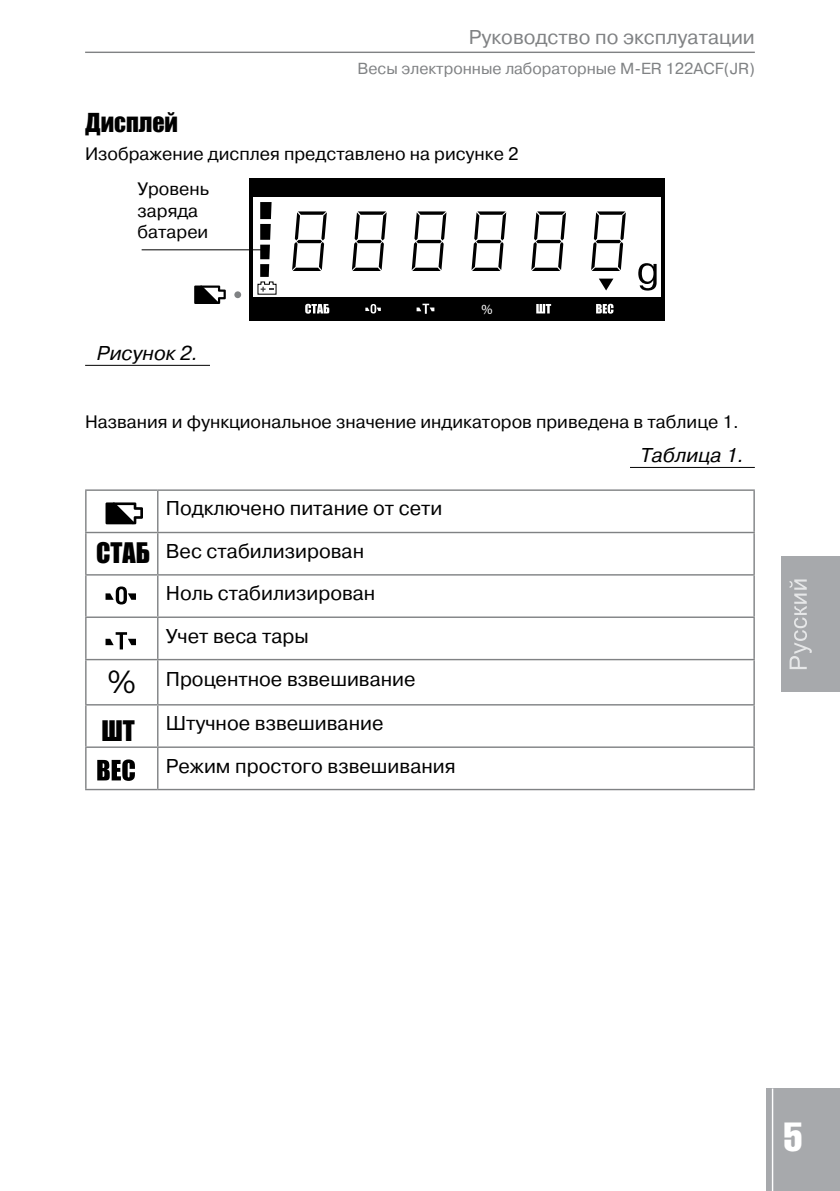
<style>
.page{position:relative;width:840px;height:1191px;background:#fff}
.page>*{position:absolute;margin:0;border:0;box-sizing:border-box;transform-origin:0 0}
.t1{font:40px "AG Letterica Compressed C";color:#fff}
.t2{font:32px "Pragmatica";color:#000}
.t3{font:26px "Impact";color:#000}
.t4{font:24px "Impact";color:#000}
.t5{font:20px/42.8px "Pragmatica";color:#000}
.t6{font:20px "Pragmatica C";color:#808284}
.t7{font:italic 20px "Pragmatica";color:#000}
.t8{font:18px/35.2px "Pragmatica";color:#000}
.t9{font:16px "Pragmatica C";color:#808284}
.t10{font:14px "Myriad Pro";color:#fff}
</style>
<div class="page">
<hr style="left:85px;top:52px;width:669px;height:1px;background:#808284">
<div style="left:765px;top:1088px;width:74px;height:103px;background:#a7a9ac"></div>
<div style="left:780px;top:557px;width:59px;height:135px;background:#a7a9ac"></div>
<svg style="left:789px;top:579px;width:22px;height:90px"></svg>
<hr style="left:771px;top:1088px;width:1px;height:103px;background:#fff">
<div style="left:249px;top:178px;width:415px;height:142px;background:#000"></div>
<div style="left:253px;top:197px;width:407px;height:100px;background:#fff"></div>
<svg style="left:292px;top:211px;width:35px;height:60px"></svg>
<svg style="left:351px;top:211px;width:35px;height:60px"></svg>
<svg style="left:411px;top:211px;width:35px;height:60px"></svg>
<svg style="left:471px;top:211px;width:35px;height:60px"></svg>
<svg style="left:531px;top:211px;width:34px;height:60px"></svg>
<svg style="left:591px;top:211px;width:34px;height:60px"></svg>
<svg style="left:416px;top:304px;width:18px;height:10px"></svg>
<svg style="left:599px;top:279px;width:14px;height:11px"></svg>
<svg style="left:257px;top:202px;width:19px;height:93px"></svg>
<hr style="left:85px;top:491px;width:1px;height:41px;background:#808284">
<hr style="left:157px;top:491px;width:1px;height:41px;background:#808284">
<hr style="left:753px;top:491px;width:1px;height:41px;background:#808284">
<hr style="left:85px;top:532px;width:73px;height:1px;background:#808284">
<hr style="left:85px;top:533px;width:1px;height:41px;background:#808284">
<hr style="left:158px;top:532px;width:596px;height:1px;background:#808284">
<hr style="left:157px;top:533px;width:1px;height:41px;background:#808284">
<hr style="left:753px;top:533px;width:1px;height:41px;background:#808284">
<hr style="left:85px;top:574px;width:73px;height:1px;background:#808284">
<hr style="left:85px;top:575px;width:1px;height:41px;background:#808284">
<hr style="left:158px;top:574px;width:596px;height:1px;background:#808284">
<hr style="left:157px;top:575px;width:1px;height:41px;background:#808284">
<hr style="left:753px;top:575px;width:1px;height:41px;background:#808284">
<hr style="left:85px;top:616px;width:73px;height:2px;background:#808284">
<hr style="left:85px;top:618px;width:1px;height:41px;background:#808284">
<hr style="left:158px;top:616px;width:596px;height:2px;background:#808284">
<hr style="left:157px;top:618px;width:1px;height:41px;background:#808284">
<hr style="left:753px;top:618px;width:1px;height:41px;background:#808284">
<hr style="left:85px;top:659px;width:73px;height:1px;background:#808284">
<hr style="left:85px;top:660px;width:1px;height:44px;background:#808284">
<hr style="left:158px;top:659px;width:596px;height:1px;background:#808284">
<hr style="left:157px;top:660px;width:1px;height:44px;background:#808284">
<hr style="left:753px;top:660px;width:1px;height:44px;background:#808284">
<hr style="left:85px;top:704px;width:73px;height:1px;background:#808284">
<hr style="left:85px;top:705px;width:1px;height:41px;background:#808284">
<hr style="left:158px;top:704px;width:596px;height:1px;background:#808284">
<hr style="left:157px;top:705px;width:1px;height:41px;background:#808284">
<hr style="left:753px;top:705px;width:1px;height:41px;background:#808284">
<hr style="left:85px;top:746px;width:73px;height:2px;background:#808284">
<hr style="left:85px;top:748px;width:1px;height:41px;background:#808284">
<hr style="left:158px;top:746px;width:596px;height:2px;background:#808284">
<hr style="left:157px;top:748px;width:1px;height:41px;background:#808284">
<hr style="left:753px;top:748px;width:1px;height:41px;background:#808284">
<hr style="left:85px;top:789px;width:73px;height:1px;background:#808284">
<hr style="left:158px;top:789px;width:596px;height:1px;background:#808284">
<hr style="left:85px;top:489px;width:73px;height:2px;background:#808284">
<hr style="left:158px;top:489px;width:596px;height:2px;background:#808284">
<svg style="left:105px;top:632px;width:31px;height:17px"></svg>
<svg style="left:105px;top:586px;width:31px;height:18px"></svg>
<svg style="left:105px;top:502px;width:38px;height:22px"></svg>
<hr style="left:141px;top:249px;width:125px;height:1px;background:#000">
<hr style="left:85px;top:365px;width:125px;height:1px;background:#000">
<hr style="left:629px;top:467px;width:125px;height:1px;background:#000">
<svg style="left:97px;top:759px;width:38px;height:22px"></svg>
<svg style="left:365px;top:305px;width:15px;height:7px"></svg>
<svg style="left:305px;top:304px;width:24px;height:10px"></svg>
<svg style="left:638px;top:263px;width:18px;height:28px"></svg>
<svg style="left:194px;top:285px;width:32px;height:19px"></svg>
<div style="left:234px;top:291px;width:7px;height:7px;background:#808284;border-radius:50%"></div>
<svg style="left:596px;top:304px;width:17px;height:10px"></svg>
<svg style="left:536px;top:304px;width:15px;height:9px"></svg>
<p class="t6" style="left:468px;top:26px;width:287px">Руководство по эксплуатации</p>
<p class="t9" style="left:357px;top:60px;width:398px">Весы электронные лабораторные M-ER 122ACF(JR)</p>
<p class="t4" style="left:85px;top:104px;width:94px">Дисплей</p>
<p class="t8" style="left:137px;top:136px;width:382px;text-indent:-52px">Изображение дисплея представлено на рисунке 2<br>Уровень</p>
<p class="t8" style="left:137px;top:200px;width:72px;line-height:21.6px">заряда батареи</p>
<p class="t7" style="left:97px;top:340px;width:103px">Рисунок 2.</p>
<p class="t10" style="left:481px;top:300px;width:13px">%</p>
<p class="t8" style="left:85px;top:404px;width:654px">Названия и функциональное значение индикаторов приведена в таблице 1.</p>
<h3 class="t3" style="left:96px;top:532px;width:55px">СТАБ</h3>
<h2 class="t2" style="left:107px;top:662px;width:31px">%</h2>
<h3 class="t3" style="left:101px;top:710px;width:35px">ШТ</h3>
<p class="t5" style="left:166px;top:487px;width:291px">Подключено питание от сети<br>Вес стабилизирован<br>Ноль стабилизирован<br>Учет веса тары<br>Процентное взвешивание<br>Штучное взвешивание<br>Режим простого взвешивания</p>
<p class="t7" style="left:640px;top:443px;width:105px">Таблица 1.</p>
<h1 class="t1" style="left:783px;top:1115px;width:20px">5</h1>
</div>
